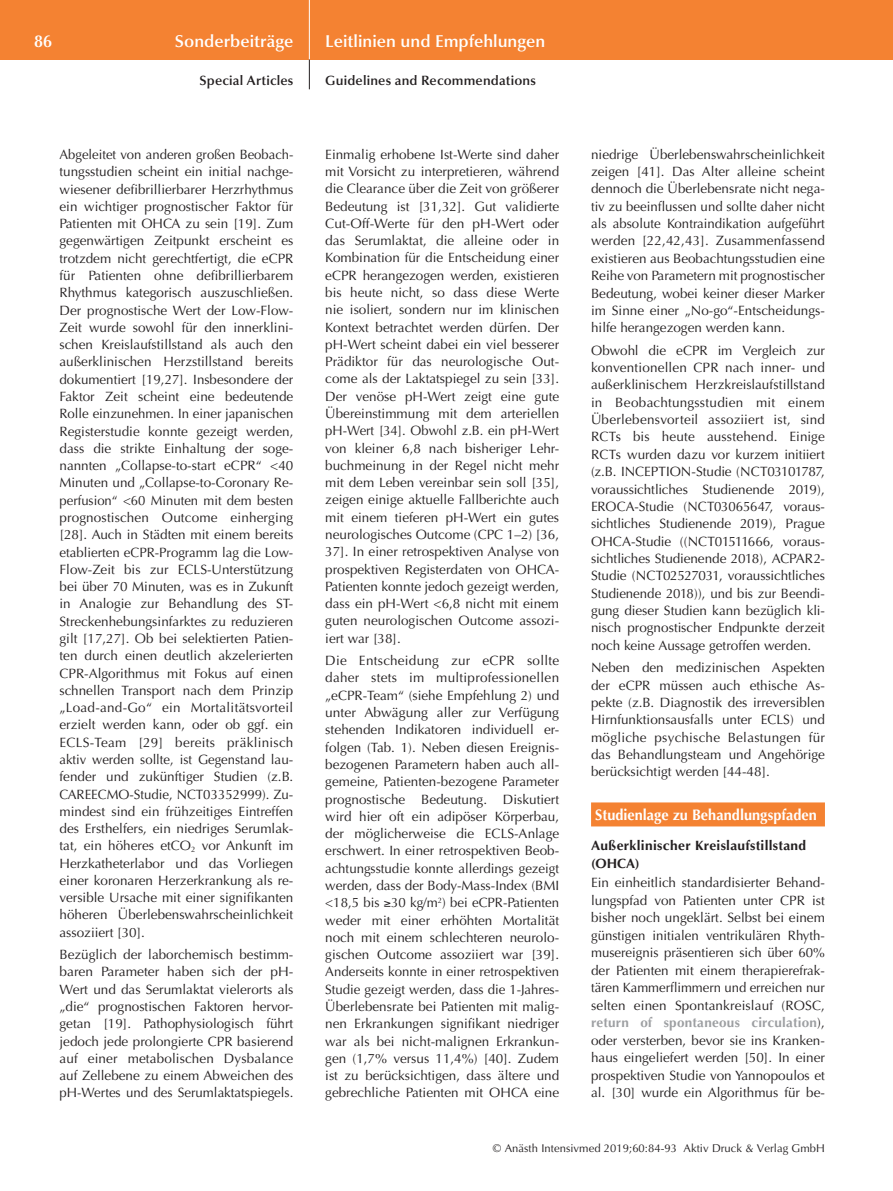
<style>
.page{position:relative;width:893px;height:1191px;background:#fff}
.page>*{position:absolute;margin:0;border:0;box-sizing:border-box;transform-origin:0 0}
.t1{font:600 17.25px "Optima";color:#fff}
.t2{font:700 15.3px "Optima";letter-spacing:.005em;color:#fff;scale:.95 1}
.t3{font:13.5px/17.2px "Optima";color:#231f20;text-align:justify}
.t4{font:600 13.5px "Optima";letter-spacing:.01em;color:#231f20}
.t5{font:700 13.5px/17.7px "Optima";letter-spacing:.02em;color:#231f20}
.t6{font:11.25px "Optima";letter-spacing:.005em;color:#231f20}
.s1{font-weight:700;color:#9d9fa2}
</style>
<div class="page">
<div style="left:0;top:0;width:893px;height:60px;background:#f48232"></div>
<hr style="left:309px;top:0;width:1px;height:60px;background:#fff">
<svg style="left:309px;top:60px;width:1px;height:29px"></svg>
<div style="left:591px;top:802px;width:234px;height:24px;background:#f48232"></div>
<p class="t1" style="left:34px;top:31px;width:20px">86</p>
<p class="t1" style="left:175px;top:31px;width:120px">Sonderbeiträge</p>
<p class="t4" style="left:199px;top:73px;width:95px">Special Articles</p>
<p class="t3" style="left:60px;top:146px;width:235px">Abgeleitet von anderen großen Beobach&shy;tungsstudien scheint ein initial nachge&shy;wiesener defibrillierbarer Herzrhythmus ein wichtiger prognostischer Faktor für Patienten mit OHCA zu sein [19]. Zum gegenwärtigen Zeitpunkt erscheint es trotzdem nicht gerechtfertigt, die eCPR für Patienten ohne defibrillierbarem Rhythmus kategorisch auszuschließen.<br>Der prognostische Wert der Low-Flow-Zeit wurde sowohl für den innerklini&shy;schen Kreislaufstillstand als auch den außerklinischen Herzstillstand bereits dokumentiert [19,27]. Insbesondere der Faktor Zeit scheint eine bedeutende Rolle einzunehmen. In einer japanischen Registerstudie konnte gezeigt werden, dass die strikte Einhaltung der soge&shy;nannten „Collapse-to-start eCPR“ &lt;40<br>Minuten und „Collapse-to-Coronary Re&shy;perfusion“ &lt;60 Minuten mit dem besten prognostischen Outcome einherging [28]. Auch in Städten mit einem bereits etablierten eCPR-Programm lag die Low-Flow-Zeit bis zur ECLS-Unterstützung bei über 70 Minuten, was es in Zukunft in Analogie zur Behandlung des ST-Streckenhebungsinfarktes zu reduzieren gilt [17,27]. Ob bei selektierten Patien&shy;ten durch einen deutlich akzelerierten CPR-Algorithmus mit Fokus auf einen schnellen Transport nach dem Prinzip „Load-and-Go“ ein Mortalitätsvorteil erzielt werden kann, oder ob ggf. ein ECLS-Team [29] bereits präklinisch aktiv werden sollte, ist Gegenstand lau&shy;fender und zukünftiger Studien (z.B.<br>CAREECMO-Studie, NCT03352999). Zu&shy;mindest sind ein frühzeitiges Eintreffen des Ersthelfers, ein niedriges Serumlak&shy;tat, ein höheres etCO<sub>2</sub> vor Ankunft im Herzkatheterlabor und das Vorliegen einer koronaren Herzerkrankung als re&shy;versible Ursache mit einer signifikanten höheren Überlebenswahrscheinlichkeit assoziiert [30].</p>
<p class="t3" style="left:60px;top:946px;width:235px">Bezüglich der laborchemisch bestimm&shy;baren Parameter haben sich der pH-Wert und das Serumlaktat vielerorts als „die“ prognostischen Faktoren hervor&shy;getan [19]. Pathophysiologisch führt jedoch jede prolongierte CPR basierend auf einer metabolischen Dysbalance auf Zellebene zu einem Abweichen des pH-Wertes und des Serumlaktatspiegels.</p>
<p class="t1" style="left:325px;top:31px;width:222px">Leitlinien und Empfehlungen</p>
<p class="t4" style="left:325px;top:73px;width:212px">Guidelines and Recommendations</p>
<p class="t3" style="left:325px;top:146px;width:235px">Einmalig erhobene Ist-Werte sind daher mit Vorsicht zu interpretieren, während die Clearance über die Zeit von größerer Bedeutung ist [31,32]. Gut validierte Cut-Off-Werte für den pH-Wert oder das Serumlaktat, die alleine oder in Kombination für die Entscheidung einer eCPR herangezogen werden, existieren bis heute nicht, so dass diese Werte nie isoliert, sondern nur im klinischen Kontext betrachtet werden dürfen. Der pH-Wert scheint dabei ein viel besserer Prädiktor für das neurologische Out&shy;come als der Laktatspiegel zu sein [33].<br>Der venöse pH-Wert zeigt eine gute Übereinstimmung mit dem arteriellen pH-Wert [34]. Obwohl z.B. ein pH-Wert von kleiner 6,8 nach bisheriger Lehr&shy;buchmeinung in der Regel nicht mehr mit dem Leben vereinbar sein soll [35], zeigen einige aktuelle Fallberichte auch mit einem tieferen pH-Wert ein gutes neurologisches Outcome (CPC 1–2) [36, 37]. In einer retrospektiven Analyse von prospektiven Registerdaten von OHCA-Patienten konnte jedoch gezeigt werden, dass ein pH-Wert &lt;6,8 nicht mit einem guten neurologischen Outcome assozi&shy;iert war [38].</p>
<p class="t3" style="left:325px;top:652px;width:235px">Die Entscheidung zur eCPR sollte daher stets im multiprofessionellen „eCPR-Team“ (siehe Empfehlung 2) und unter Abwägung aller zur Verfügung stehenden Indikatoren individuell er&shy;folgen (Tab. 1). Neben diesen Ereignis&shy;bezogenen Parametern haben auch all&shy;gemeine, Patienten-bezogene Parameter prognostische Bedeutung. Diskutiert wird hier oft ein adipöser Körperbau, der möglicherweise die ECLS-Anlage erschwert. In einer retrospektiven Beob&shy;achtungsstudie konnte allerdings gezeigt werden, dass der Body-Mass-Index (BMI &lt;18,5 bis ≥30 kg/m<sup>2</sup>) bei eCPR-Patienten weder mit einer erhöhten Mortalität noch mit einem schlechteren neurolo&shy;gischen Outcome assoziiert war [39].<br>Anderseits konnte in einer retrospektiven Studie gezeigt werden, dass die 1-Jahres-Überlebensrate bei Patienten mit malig&shy;nen Erkrankungen signifikant niedriger war als bei nicht-malignen Erkrankun&shy;gen (1,7% versus 11,4%) [40]. Zudem ist zu berücksichtigen, dass ältere und gebrechliche Patienten mit OHCA eine</p>
<p class="t3" style="left:591px;top:146px;width:235px">niedrige Überlebenswahrscheinlichkeit zeigen [41]. Das Alter alleine scheint dennoch die Überlebensrate nicht nega&shy;tiv zu beeinflussen und sollte daher nicht als absolute Kontraindikation aufgeführt werden [22,42,43]. Zusammenfassend existieren aus Beobachtungsstudien eine Reihe von Parametern mit prognostischer Bedeutung, wobei keiner dieser Marker im Sinne einer „No-go“-Entscheidungs&shy;hilfe herangezogen werden kann.</p>
<p class="t3" style="left:591px;top:342px;width:235px">Obwohl die eCPR im Vergleich zur konventionellen CPR nach inner- und außerklinischem Herzkreislaufstillstand in Beobachtungsstudien mit einem Überlebensvorteil assoziiert ist, sind RCTs bis heute ausstehend. Einige RCTs wurden dazu vor kurzem initiiert (z.B. INCEPTION-Studie (NCT03101787, voraussichtliches Studienende 2019), EROCA-Studie (NCT03065647, voraus&shy;sichtliches Studienende 2019), Prague OHCA-Studie ((NCT01511666, voraus&shy;sichtliches Studienende 2018), ACPAR2- Studie (NCT02527031, voraussichtliches Studienende 2018)), und bis zur Beendi&shy;gung dieser Studien kann bezüglich kli&shy;nisch prognostischer Endpunkte derzeit noch keine Aussage getroffen werden.</p>
<p class="t3" style="left:591px;top:659px;width:235px">Neben den medizinischen Aspekten der eCPR müssen auch ethische As&shy;pekte (z.B. Diagnostik des irreversiblen Hirnfunktionsausfalls unter ECLS) und mögliche psychische Belastungen für das Behandlungsteam und Angehörige berücksichtigt werden [44-48].</p>
<p class="t2" style="left:595px;top:805px;width:235px">Studienlage zu Behandlungspfaden</p>
<p class="t5" style="left:591px;top:837px;width:217px">Außerklinischer Kreislaufstillstand (OHCA)</p>
<p class="t3" style="left:591px;top:874px;width:235px">Ein einheitlich standardisierter Behand&shy;lungspfad von Patienten unter CPR ist bisher noch ungeklärt. Selbst bei einem günstigen initialen ventrikulären Rhyth&shy;musereignis präsentieren sich über 60% der Patienten mit einem therapierefrak&shy;tären Kammerflimmern und erreichen nur selten einen Spontankreislauf (ROSC, <span class="s1">return of spontaneous circulation</span>), oder versterben, bevor sie ins Kranken&shy;haus eingeliefert werden [50]. In einer prospektiven Studie von Yannopoulos et al. [30] wurde ein Algorithmus für be-</p>
<p class="t6" style="left:493px;top:1142px;width:333px">© Anästh Intensivmed 2019;60:84-93 Aktiv Druck &amp; Verlag GmbH</p>
</div>
